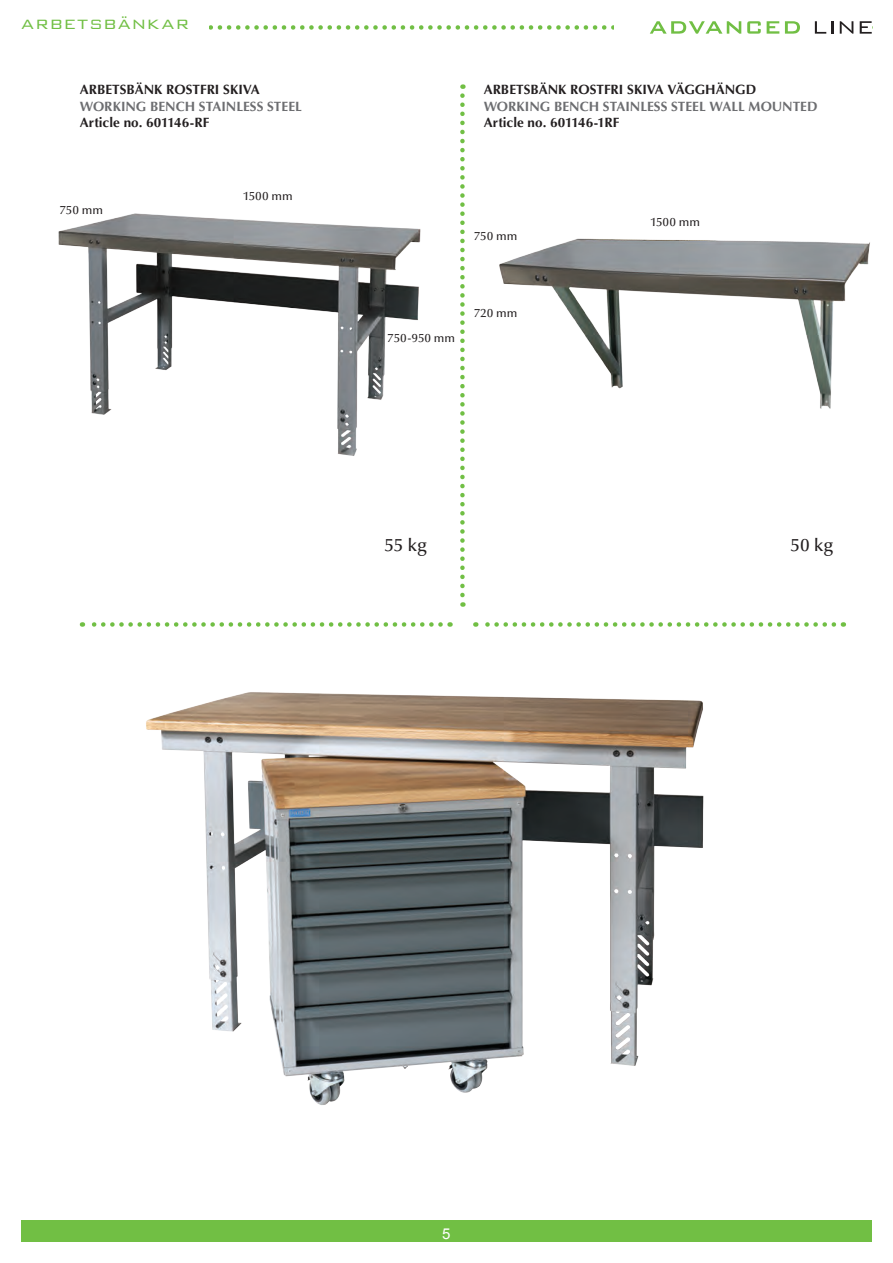
<style>
.page{position:relative;width:893px;height:1263px;background:#fff}
.page>*{position:absolute;margin:0;border:0;box-sizing:border-box;transform-origin:0 0}
.t1{font:300 18px "Bank Gothic BT";letter-spacing:.045em;color:#71bf44}
.t2{font:500 18px "Optima";letter-spacing:-.005em;color:#231f20}
.t3{font:15px "Arial";color:#fff}
.t4{font:700 13.5px "Optima";color:#231f20}
.t5{font:700 13.5px "Optima";color:#6c6d70}
.t6{font:500 12px "Optima";letter-spacing:.04em;color:#231f20}
</style>
<div class="page">
<div style="left:21px;top:1220px;width:851px;height:22px;background:#71bf44"></div>
<svg style="left:209px;top:21px;width:663px;height:13px"></svg>
<svg style="left:460px;top:96px;width:5px;height:511px"></svg>
<svg style="left:475px;top:622px;width:359px;height:5px"></svg>
<svg style="left:82px;top:622px;width:359px;height:5px"></svg>
<img style="left:146px;top:692px;width:558px;height:413px">
<img style="left:58px;top:213px;width:363px;height:243px">
<img style="left:499px;top:238px;width:371px;height:171px">
<h1 class="t1" style="left:21px;top:15px;width:169px">ARBETSBÄNKAR</h1>
<p class="t4" style="left:80px;top:82px;width:182px">ARBETSBÄNK ROSTFRI SKIVA</p>
<p class="t5" style="left:80px;top:98px;width:224px">WORKING BENCH STAINLESS STEEL</p>
<p class="t4" style="left:80px;top:115px;width:131px">Article no. 601146-RF</p>
<p class="t6" style="left:60px;top:203px;width:45px">750 mm</p>
<p class="t6" style="left:243px;top:189px;width:51px">1500 mm</p>
<p class="t4" style="left:484px;top:82px;width:274px">ARBETSBÄNK ROSTFRI SKIVA VÄGGHÄNGD</p>
<p class="t5" style="left:484px;top:98px;width:335px">WORKING BENCH STAINLESS STEEL WALL MOUNTED</p>
<p class="t4" style="left:484px;top:115px;width:137px">Article no. 601146-1RF</p>
<p class="t6" style="left:474px;top:229px;width:45px">750 mm</p>
<p class="t6" style="left:388px;top:331px;width:69px">750-950 mm</p>
<p class="t6" style="left:474px;top:307px;width:45px">720 mm</p>
<p class="t6" style="left:650px;top:216px;width:51px">1500 mm</p>
<h1 class="t2" style="left:385px;top:535px;width:44px">55 kg</h1>
<h1 class="t2" style="left:791px;top:535px;width:44px">50 kg</h1>
<p class="t3" style="left:442px;top:1223px;width:10px">5</p>
</div>
